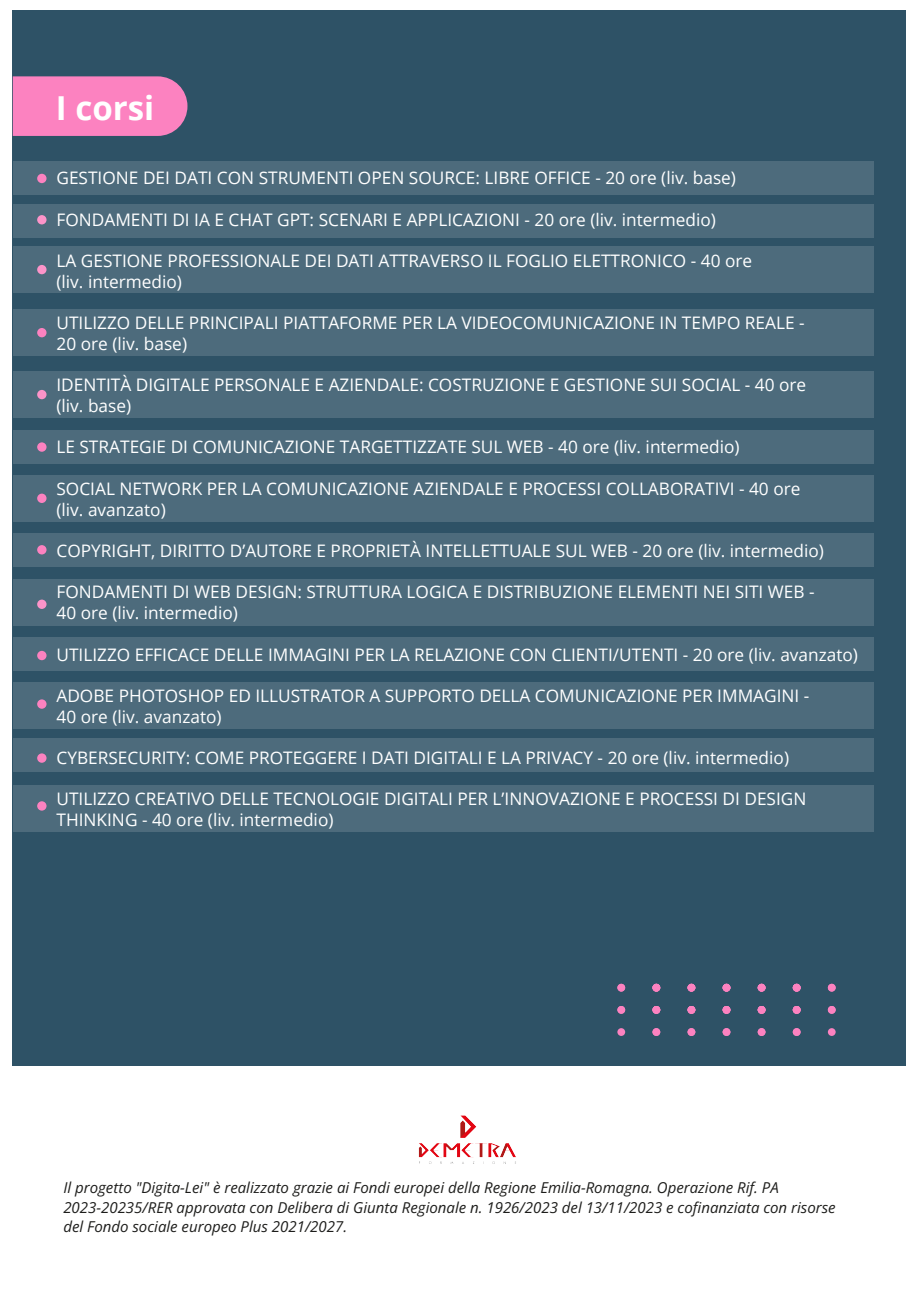
<style>
.page{position:relative;width:919px;height:1289px;background:#fff}
.page>*{position:absolute;margin:0;border:0;box-sizing:border-box;transform-origin:0 0}
.t1{font:700 33px "Open Sans";color:#fff}
.t2{font:17.25px/20.7px "Open Sans";color:#fff}
.t3{font:italic 15px/19.5px "Open Sans";color:#1d1d1b}
</style>
<div class="page">
<div style="left:13px;top:10px;width:893px;height:1055px;background:#2e5266"></div>
<div style="left:13px;top:162px;width:860px;height:33px;background:#4d6b7c"></div>
<div style="left:617px;top:1028px;width:8px;height:7px;background:#fc82c0;border-radius:50%"></div>
<div style="left:827px;top:1028px;width:8px;height:7px;background:#fc82c0;border-radius:50%"></div>
<div style="left:792px;top:1028px;width:8px;height:7px;background:#fc82c0;border-radius:50%"></div>
<div style="left:757px;top:1028px;width:8px;height:7px;background:#fc82c0;border-radius:50%"></div>
<div style="left:722px;top:1028px;width:8px;height:7px;background:#fc82c0;border-radius:50%"></div>
<div style="left:687px;top:1028px;width:8px;height:7px;background:#fc82c0;border-radius:50%"></div>
<div style="left:652px;top:1028px;width:8px;height:7px;background:#fc82c0;border-radius:50%"></div>
<div style="left:617px;top:983px;width:8px;height:8px;background:#fc82c0;border-radius:50%"></div>
<div style="left:617px;top:1005px;width:8px;height:8px;background:#fc82c0;border-radius:50%"></div>
<div style="left:827px;top:983px;width:8px;height:8px;background:#fc82c0;border-radius:50%"></div>
<div style="left:792px;top:983px;width:8px;height:8px;background:#fc82c0;border-radius:50%"></div>
<div style="left:757px;top:983px;width:8px;height:8px;background:#fc82c0;border-radius:50%"></div>
<div style="left:722px;top:983px;width:8px;height:8px;background:#fc82c0;border-radius:50%"></div>
<div style="left:687px;top:983px;width:8px;height:8px;background:#fc82c0;border-radius:50%"></div>
<div style="left:652px;top:983px;width:8px;height:8px;background:#fc82c0;border-radius:50%"></div>
<div style="left:827px;top:1005px;width:8px;height:8px;background:#fc82c0;border-radius:50%"></div>
<div style="left:792px;top:1005px;width:8px;height:8px;background:#fc82c0;border-radius:50%"></div>
<div style="left:757px;top:1005px;width:8px;height:8px;background:#fc82c0;border-radius:50%"></div>
<div style="left:722px;top:1005px;width:8px;height:8px;background:#fc82c0;border-radius:50%"></div>
<div style="left:687px;top:1005px;width:8px;height:8px;background:#fc82c0;border-radius:50%"></div>
<div style="left:652px;top:1005px;width:8px;height:8px;background:#fc82c0;border-radius:50%"></div>
<div style="left:13px;top:76px;width:174px;height:60px;background:#fc82c0"></div>
<div style="left:13px;top:309px;width:860px;height:47px;background:#4d6b7c"></div>
<div style="left:13px;top:475px;width:860px;height:46px;background:#4d6b7c"></div>
<div style="left:13px;top:430px;width:860px;height:33px;background:#4d6b7c"></div>
<div style="left:13px;top:533px;width:860px;height:33px;background:#4d6b7c"></div>
<div style="left:13px;top:637px;width:860px;height:33px;background:#4d6b7c"></div>
<div style="left:13px;top:682px;width:860px;height:47px;background:#4d6b7c"></div>
<div style="left:13px;top:738px;width:860px;height:33px;background:#4d6b7c"></div>
<div style="left:13px;top:785px;width:860px;height:47px;background:#4d6b7c"></div>
<div style="left:37px;top:174px;width:10px;height:9px;background:#fc82c0;border-radius:50%"></div>
<div style="left:37px;top:328px;width:10px;height:9px;background:#fc82c0;border-radius:50%"></div>
<svg style="left:37px;top:442px;width:10px;height:10px"></svg>
<div style="left:37px;top:493px;width:10px;height:10px;background:#fc82c0;border-radius:50%"></div>
<div style="left:37px;top:545px;width:10px;height:9px;background:#fc82c0;border-radius:50%"></div>
<div style="left:37px;top:651px;width:10px;height:9px;background:#fc82c0;border-radius:50%"></div>
<div style="left:37px;top:699px;width:10px;height:9px;background:#fc82c0;border-radius:50%"></div>
<div style="left:37px;top:753px;width:10px;height:9px;background:#fc82c0;border-radius:50%"></div>
<div style="left:37px;top:801px;width:10px;height:9px;background:#fc82c0;border-radius:50%"></div>
<img style="left:418px;top:1115px;width:98px;height:49px">
<div style="left:13px;top:204px;width:860px;height:34px;background:#4d6b7c"></div>
<div style="left:13px;top:246px;width:860px;height:47px;background:#4d6b7c"></div>
<div style="left:13px;top:371px;width:860px;height:47px;background:#4d6b7c"></div>
<div style="left:13px;top:579px;width:860px;height:47px;background:#4d6b7c"></div>
<h1 class="t1" style="left:56px;top:85px;width:100px">I corsi</h1>
<p class="t2" style="left:56px;top:167px;width:681px">GESTIONE DEI DATI CON STRUMENTI OPEN SOURCE: LIBRE OFFICE - 20 ore (liv. base)</p>
<p class="t2" style="left:56px;top:208px;width:661px">FONDAMENTI DI IA E CHAT GPT: SCENARI E APPLICAZIONI - 20 ore (liv. intermedio)</p>
<p class="t2" style="left:56px;top:250px;width:697px">LA GESTIONE PROFESSIONALE DEI DATI ATTRAVERSO IL FOGLIO ELETTRONICO - 40 ore (liv. intermedio)</p>
<p class="t2" style="left:56px;top:312px;width:749px">UTILIZZO DELLE PRINCIPALI PIATTAFORME PER LA VIDEOCOMUNICAZIONE IN TEMPO REALE -<br>20 ore (liv. base)</p>
<p class="t2" style="left:56px;top:374px;width:751px">IDENTITÀ DIGITALE PERSONALE E AZIENDALE: COSTRUZIONE E GESTIONE SUI SOCIAL - 40 ore (liv. base)</p>
<p class="t2" style="left:56px;top:436px;width:684px">LE STRATEGIE DI COMUNICAZIONE TARGETTIZZATE SUL WEB - 40 ore (liv. intermedio)</p>
<p class="t2" style="left:56px;top:478px;width:745px">SOCIAL NETWORK PER LA COMUNICAZIONE AZIENDALE E PROCESSI COLLABORATIVI - 40 ore (liv. avanzato)</p>
<p class="t2" style="left:56px;top:540px;width:768px">COPYRIGHT, DIRITTO D’AUTORE E PROPRIETÀ INTELLETTUALE SUL WEB - 20 ore (liv. intermedio)</p>
<p class="t2" style="left:56px;top:581px;width:759px">FONDAMENTI DI WEB DESIGN: STRUTTURA LOGICA E DISTRIBUZIONE ELEMENTI NEI SITI WEB -<br>40 ore (liv. intermedio)</p>
<p class="t2" style="left:56px;top:643px;width:803px">UTILIZZO EFFICACE DELLE IMMAGINI PER LA RELAZIONE CON CLIENTI/UTENTI - 20 ore (liv. avanzato)</p>
<p class="t2" style="left:56px;top:685px;width:754px">ADOBE PHOTOSHOP ED ILLUSTRATOR A SUPPORTO DELLA COMUNICAZIONE PER IMMAGINI -<br>40 ore (liv. avanzato)</p>
<p class="t2" style="left:56px;top:747px;width:734px">CYBERSECURITY: COME PROTEGGERE I DATI DIGITALI E LA PRIVACY - 20 ore (liv. intermedio)</p>
<p class="t2" style="left:56px;top:788px;width:751px">UTILIZZO CREATIVO DELLE TECNOLOGIE DIGITALI PER L’INNOVAZIONE E PROCESSI DI DESIGN<br>THINKING - 40 ore (liv. intermedio)</p>
<p class="t3" style="left:63px;top:1177px;width:773px">Il progetto "Digita-Lei" è realizzato grazie ai Fondi europei della Regione Emilia-Romagna. Operazione Rif. PA<br>2023-20235/RER approvata con Delibera di Giunta Regionale n. 1926/2023 del 13/11/2023 e cofinanziata con risorse del Fondo sociale europeo Plus 2021/2027.</p>
</div>
